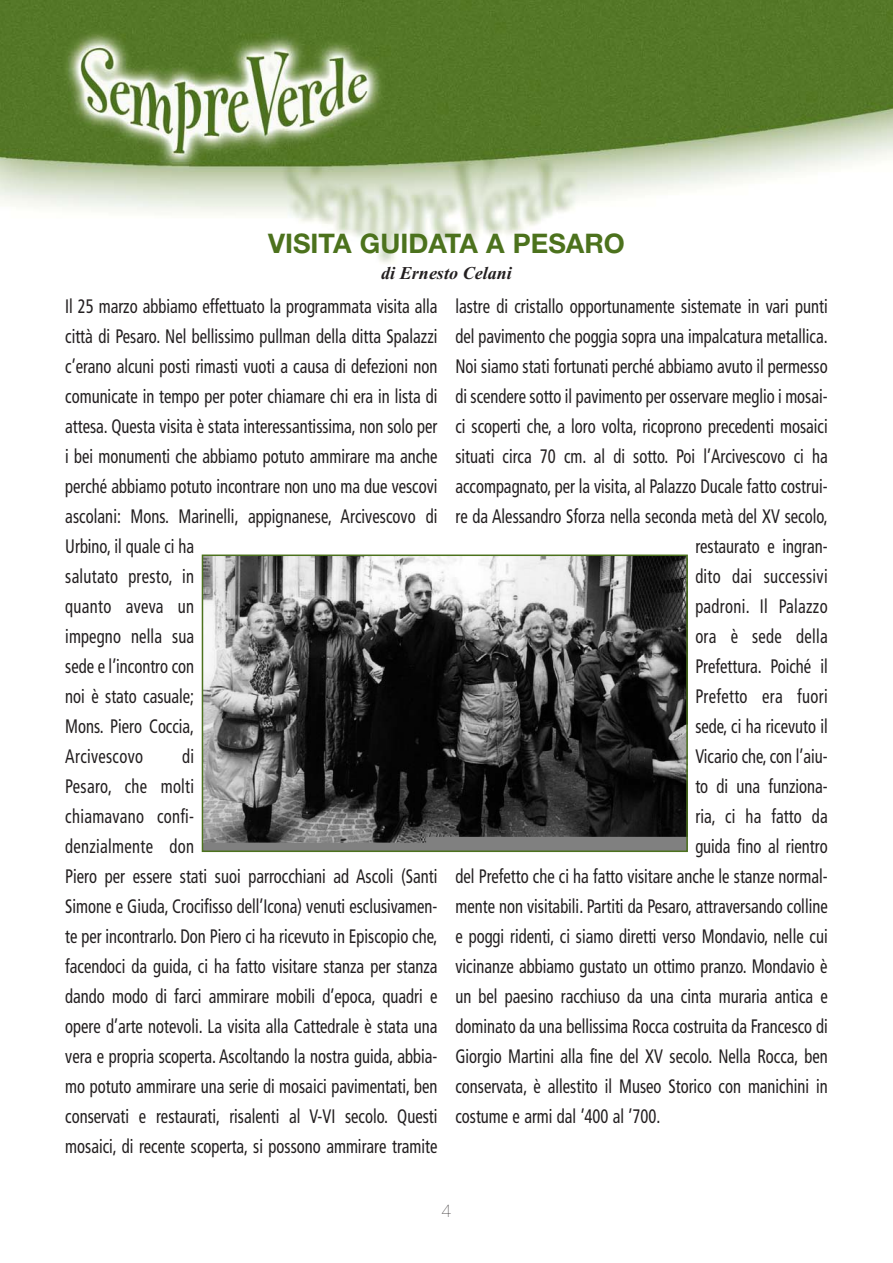
<style>
.page{position:relative;width:893px;height:1263px;background:#fff}
.page>*{position:absolute;margin:0;border:0;box-sizing:border-box;transform-origin:0 0}
.t1{font:700 27px "Helvetica Neue";color:#4c721d}
.t2{font:condensed 19.5px/30px "Frutiger";color:#231f20;scale:.85 1}
.t3{font:condensed 19.5px "Frutiger";letter-spacing:.02em;color:#231f20;scale:.85 1}
.t4{font:italic 700 18px "Times New Roman";color:#231f20}
.t5{font:200 18px "Helvetica Neue";color:#231f20}
</style>
<div class="page">
<img style="left:0;top:0;width:893px;height:853px">
<img style="left:205px;top:557px;width:480px;height:292px">
<div style="left:202px;top:554px;width:486px;height:298px;border:2px solid #4c721d"></div>
<h1 class="t1" style="left:268px;top:234px;width:358px">VISITA GUIDATA A PESARO</h1>
<p class="t4" style="left:381px;top:266px;width:132px">di Ernesto Celani</p>
<p class="t2" style="left:65px;top:292px;width:439px">Il 25 marzo abbiamo effettuato la programmata visita alla città di Pesaro. Nel bellissimo pullman della ditta Spalazzi c’erano alcuni posti rimasti vuoti a causa di defezioni non comunicate in tempo per poter chiamare chi era in lista di attesa. Questa visita è stata interessantissima, non solo per i bei monumenti che abbiamo potuto ammirare ma anche perché abbiamo potuto incontrare non uno ma due vescovi ascolani: Mons. Marinelli, appignanese, Arcivescovo di Urbino, il quale ci ha<br>salutato presto, in<br>quanto aveva un<br>impegno nella sua<br>sede e l’incontro con<br>noi è stato casuale;<br>Mons. Piero Coccia,<br>Arcivescovo</p>
<p class="t2" style="left:455px;top:292px;width:439px">lastre di cristallo opportunamente sistemate in vari punti</p>
<p class="t2" style="left:455px;top:322px;width:439px">del pavimento che poggia sopra una impalcatura metallica.</p>
<p class="t2" style="left:455px;top:352px;width:439px">Noi siamo stati fortunati perché abbiamo avuto il permesso</p>
<p class="t2" style="left:455px;top:382px;width:439px">di scendere sotto il pavimento per osservare meglio i mosai-</p>
<p class="t2" style="left:455px;top:412px;width:439px">ci scoperti che, a loro volta, ricoprono precedenti mosaici</p>
<p class="t2" style="left:455px;top:442px;width:439px">situati circa 70 cm. al di sotto. Poi l’Arcivescovo ci ha</p>
<p class="t2" style="left:455px;top:472px;width:439px">accompagnato, per la visita, al Palazzo Ducale fatto costrui-</p>
<p class="t2" style="left:455px;top:502px;width:439px">re da Alessandro Sforza nella seconda metà del XV secolo,</p>
<p class="t2" style="left:695px;top:532px;width:157px">restaurato e ingran-</p>
<p class="t3" style="left:695px;top:568px;width:157px">dito dai successivi</p>
<p class="t3" style="left:695px;top:598px;width:157px">padroni. Il Palazzo</p>
<p class="t3" style="left:695px;top:628px;width:157px">ora è sede della</p>
<p class="t2" style="left:695px;top:652px;width:157px">Prefettura. Poiché il</p>
<p class="t3" style="left:695px;top:688px;width:157px">Prefetto era fuori</p>
<p class="t2" style="left:695px;top:712px;width:157px">sede, ci ha ricevuto il</p>
<p class="t2" style="left:695px;top:742px;width:157px">Vicario che, con l’aiu-</p>
<p class="t2" style="left:695px;top:772px;width:157px">to di una funziona-</p>
<p class="t2" style="left:695px;top:802px;width:157px">ria, ci ha fatto da</p>
<p class="t2" style="left:695px;top:832px;width:157px">guida fino al rientro</p>
<p class="t2" style="left:455px;top:862px;width:439px">del Prefetto che ci ha fatto visitare anche le stanze normal-</p>
<p class="t2" style="left:455px;top:892px;width:439px">mente non visitabili. Partiti da Pesaro, attraversando colline</p>
<p class="t2" style="left:455px;top:922px;width:439px">e poggi ridenti, ci siamo diretti verso Mondavio, nelle cui</p>
<p class="t2" style="left:455px;top:952px;width:439px">vicinanze abbiamo gustato un ottimo pranzo. Mondavio è</p>
<p class="t2" style="left:455px;top:982px;width:439px">un bel paesino racchiuso da una cinta muraria antica e</p>
<p class="t2" style="left:455px;top:1012px;width:439px">dominato da una bellissima Rocca costruita da Francesco di</p>
<p class="t2" style="left:455px;top:1042px;width:439px">Giorgio Martini alla fine del XV secolo. Nella Rocca, ben</p>
<p class="t2" style="left:455px;top:1072px;width:439px">conservata, è allestito il Museo Storico con manichini in</p>
<p class="t2" style="left:455px;top:1102px;width:243px">costume e armi dal ’400 al ’700.</p>
<p class="t2" style="left:65px;top:742px;width:439px;text-indent:117px">di<br>Pesaro, che molti<br>chiamavano confi-<br>denzialmente don<br>Piero per essere stati suoi parrocchiani ad Ascoli (Santi Simone e Giuda, Crocifisso dell’Icona) venuti esclusivamen&shy;te per incontrarlo. Don Piero ci ha ricevuto in Episcopio che, facendoci da guida, ci ha fatto visitare stanza per stanza dando modo di farci ammirare mobili d’epoca, quadri e opere d’arte notevoli. La visita alla Cattedrale è stata una vera e propria scoperta. Ascoltando la nostra guida, abbia&shy;mo potuto ammirare una serie di mosaici pavimentati, ben conservati e restaurati, risalenti al V-VI secolo. Questi mosaici, di recente scoperta, si possono ammirare tramite</p>
<p class="t5" style="left:441px;top:1204px;width:12px">4</p>
</div>
